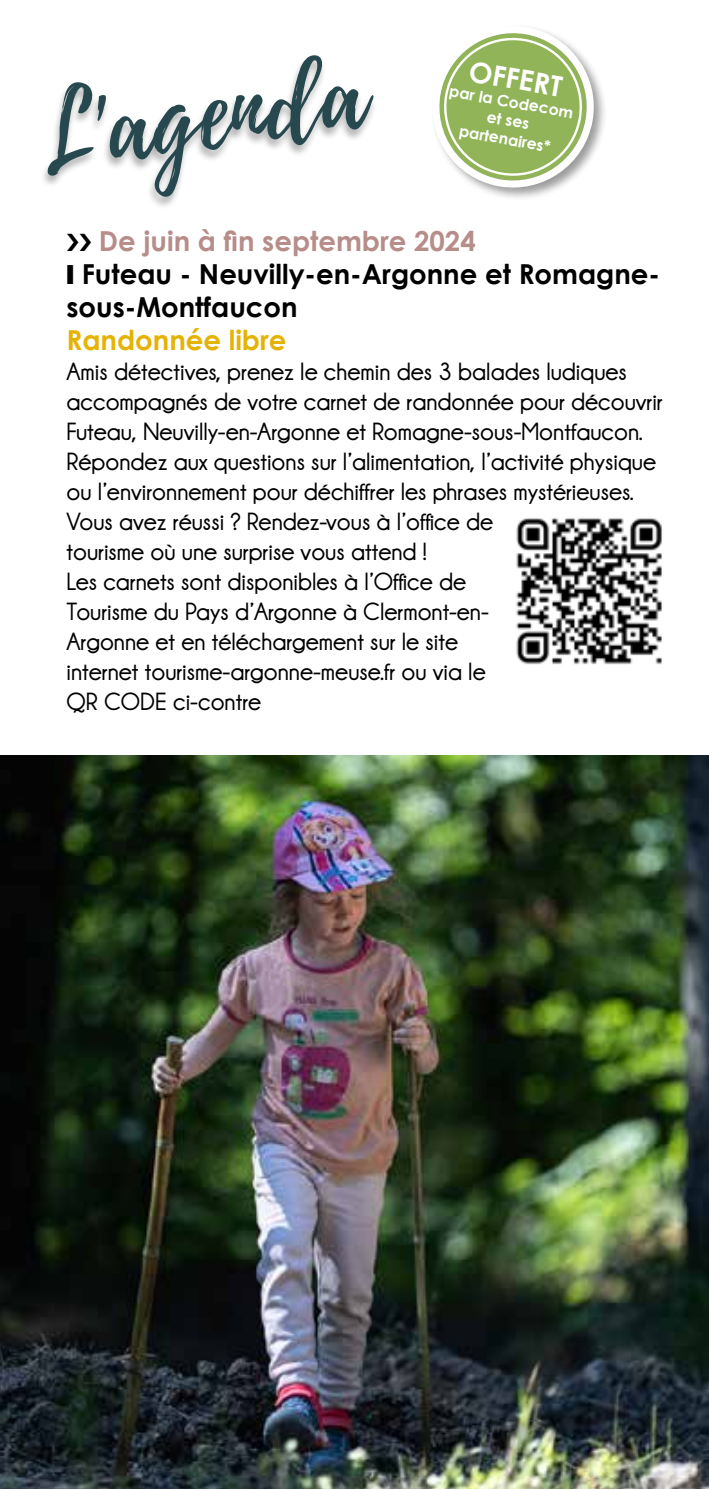
<style>
.page{position:relative;width:709px;height:1489px;background:#fff}
.page>*{position:absolute;margin:0;border:0;box-sizing:border-box;transform-origin:0 0}
.t1{font:105px "Playlist Script";color:#26484e}
.t2{font:700 28.25px "Century Gothic";color:#fff}
.t3{font:700 27.5px/33px "Century Gothic";color:#000}
.t4{font:700 27.5px "Century Gothic";color:#b78d89}
.t5{font:700 27.5px "Century Gothic";color:#e4b305}
.t6{font:700 25px/30px "Champagne&Limousines";color:#000}
.t7{font:700 15.5px/18.8px "Century Gothic";color:#fff;text-align:center}
</style>
<div class="page">
<img style="left:0;top:755px;width:709px;height:733px">
<div style="left:40px;top:55px;width:338px;height:155px;background:#000;opacity:.3"></div>
<div style="left:430px;top:24px;width:177px;height:177px;background:#000;opacity:.4"></div>
<svg style="left:430px;top:24px;width:174px;height:167px"></svg>
<img style="left:516px;top:518px;width:146px;height:147px">
<h1 class="t1" style="left:30px;top:62px;width:329px;rotate:-8deg">L'agenda</h1>
<p class="t2" style="left:473px;top:49px;width:96px;rotate:10deg">OFFERT</p>
<p class="t7" style="left:451px;top:81px;width:127px;rotate:10deg">par la Codecom et ses partenaires*</p>
<p class="t4" style="left:99px;top:220px;width:378px">De juin à fin septembre 2024</p>
<p class="t3" style="left:66px;top:256px;width:595px;text-indent:15px">Futeau - Neuvilly-en-Argonne et Romagne&shy;sous-Montfaucon</p>
<p class="t5" style="left:66px;top:319px;width:221px">Randonnée libre</p>
<p class="t6" style="left:66px;top:356px;width:598px">Amis détectives, prenez le chemin des 3 balades ludiques accompagnés de votre carnet de randonnée pour découvrir Futeau, Neuvilly-en-Argonne et Romagne-sous-Montfaucon.<br>Répondez aux questions sur l’alimentation, l’activité physique ou l’environnement pour déchiffrer les phrases mystérieuses.<br>Vous avez réussi ? Rendez-vous à l’office de<br>tourisme où une surprise vous attend !<br>Les carnets sont disponibles à l’Office de<br>Tourisme du Pays d’Argonne à Clermont-en-<br>Argonne et en téléchargement sur le site<br>internet tourisme-argonne-meuse.fr ou via le<br>QR CODE ci-contre</p>
</div>
